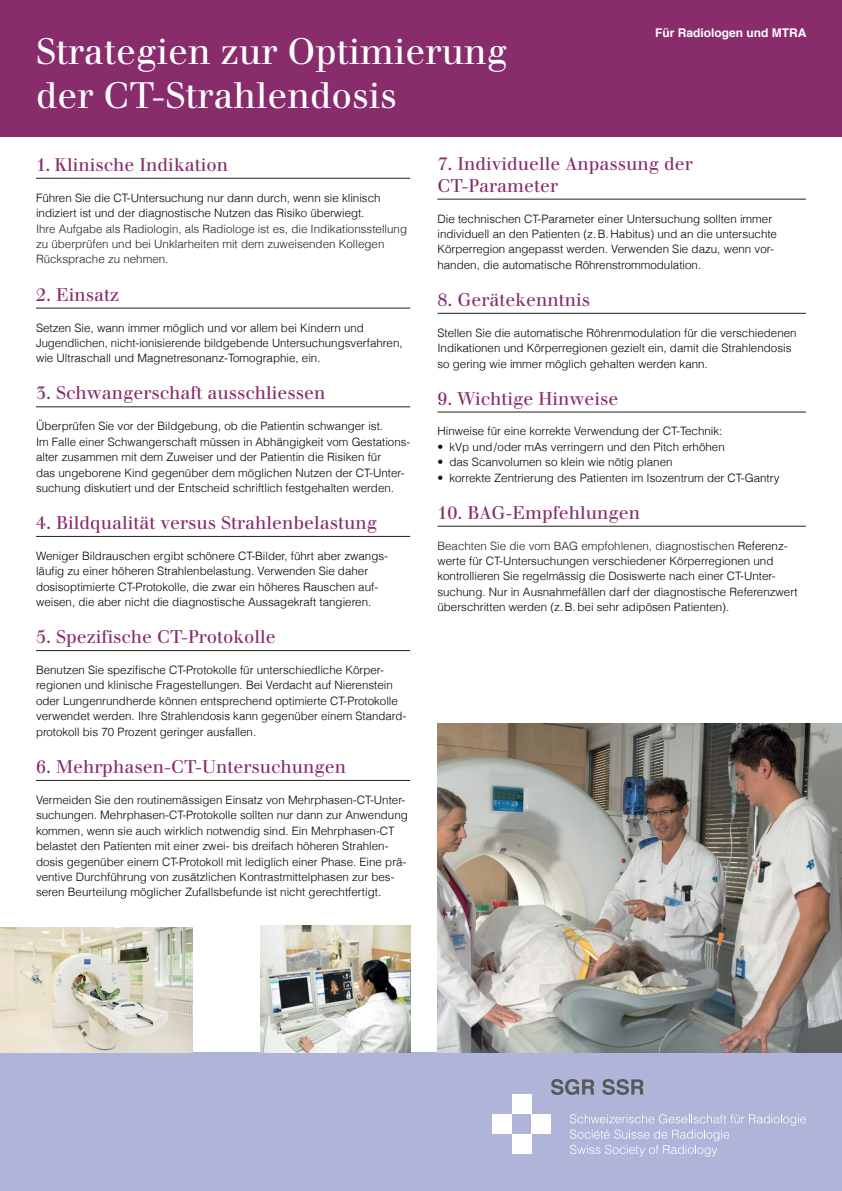
<style>
.page{position:relative;width:842px;height:1191px;background:#fff}
.page>*{position:absolute;margin:0;border:0;box-sizing:border-box;transform-origin:0 0}
.t1{font:36px/44px "Walbaum";color:#fff}
.t2{font:18px/21.6px "Walbaum";color:#882c6c}
.t3{font:700 12px "Helvetica";color:#fff}
.t4{font:300 11.6px/15.4px "Helvetica";color:#000}
.t5{font:300 11.6px/15.4px "Helvetica";color:#231f20}
.s1{color:#231f20}
</style>
<div class="page">
<div style="left:0;top:0;width:842px;height:136px;background:#882c6c"></div>
<div style="left:0;top:1052px;width:842px;height:139px;background:#b1b4d9"></div>
<img style="left:261px;top:926px;width:149px;height:126px">
<img style="left:0;top:927px;width:193px;height:125px">
<img style="left:437px;top:723px;width:405px;height:329px">
<svg style="left:551px;top:1079px;width:43px;height:16px"></svg>
<svg style="left:602px;top:1079px;width:42px;height:16px"></svg>
<div style="left:492px;top:1114px;width:20px;height:20px;background:#fff"></div>
<div style="left:512px;top:1134px;width:19px;height:20px;background:#fff"></div>
<div style="left:512px;top:1094px;width:19px;height:20px;background:#fff"></div>
<div style="left:531px;top:1114px;width:20px;height:20px;background:#fff"></div>
<svg style="left:570px;top:1114px;width:236px;height:42px"></svg>
<hr style="left:36px;top:178px;width:374px;height:1px;background:#231f20">
<hr style="left:36px;top:308px;width:374px;height:1px;background:#231f20">
<hr style="left:36px;top:407px;width:374px;height:1px;background:#231f20">
<hr style="left:36px;top:536px;width:374px;height:1px;background:#231f20">
<hr style="left:36px;top:650px;width:374px;height:1px;background:#231f20">
<hr style="left:36px;top:780px;width:374px;height:1px;background:#231f20">
<hr style="left:437px;top:199px;width:369px;height:1px;background:#231f20">
<hr style="left:437px;top:313px;width:369px;height:1px;background:#231f20">
<hr style="left:437px;top:412px;width:369px;height:1px;background:#231f20">
<hr style="left:437px;top:526px;width:369px;height:1px;background:#231f20">
<h1 class="t1" style="left:36px;top:29px;width:473px">Strategien zur Optimierung der CT-Strahlendosis</h1>
<p class="t3" style="left:655px;top:23px;width:153px">Für Radiologen und MTRA</p>
<h2 class="t2" style="left:36px;top:154px;width:193px">1. Klinische Indikation</h2>
<p class="t4" style="left:36px;top:189px;width:346px">Führen Sie die CT-Untersuchung nur dann durch, wenn sie klinisch indiziert ist und der diagnostische Nutzen das Risiko überwiegt.</p>
<p class="t5" style="left:36px;top:220px;width:373px">Ihre Aufgabe als Radiologin, als Radiologe ist es, die Indikationsstellung zu überprüfen und bei Unklarheiten mit dem zuweisenden Kollegen<br>Rücksprache zu nehmen.</p>
<h2 class="t2" style="left:36px;top:284px;width:85px">2. Einsatz</h2>
<p class="t4" style="left:36px;top:319px;width:368px">Setzen Sie, wann immer möglich und vor allem bei Kindern und<br>Jugendlichen, nicht-ionisierende bildgebende Untersuchungsverfahren, wie Ultraschall und Magnetresonanz-Tomographie, ein.</p>
<h2 class="t2" style="left:36px;top:382px;width:291px">3. Schwangerschaft ausschliessen</h2>
<p class="t4" style="left:36px;top:418px;width:375px">Überprüfen Sie vor der Bildgebung, ob die Patientin schwanger ist.<br>Im Falle einer Schwangerschaft müssen in Abhängigkeit vom Gestations&shy;alter zusammen mit dem Zuweiser und der Patientin die Risiken für<br>das ungeborene Kind gegenüber dem möglichen Nutzen der CT-Unter&shy;suchung diskutiert und der Entscheid schriftlich festgehalten werden.</p>
<h2 class="t2" style="left:36px;top:512px;width:343px">4. Bildqualität versus Strahlenbelastung</h2>
<p class="t4" style="left:36px;top:547px;width:353px">Weniger Bildrauschen ergibt schönere CT-Bilder, führt aber zwangs&shy;läufig zu einer höheren Strahlenbelastung. Verwenden Sie daher dosisoptimierte CT-Protokolle, die zwar ein höheres Rauschen auf&shy;weisen, die aber nicht die diagnostische Aussagekraft tangieren.</p>
<h2 class="t2" style="left:36px;top:626px;width:241px">5. Spezifische CT-Protokolle</h2>
<p class="t4" style="left:36px;top:661px;width:372px">Benutzen Sie spezifische CT-Protokolle für unterschiedliche Körper&shy;regionen und klinische Fragestellungen. Bei Verdacht auf Nierenstein oder Lungenrundherde können entsprechend optimierte CT-Protokolle verwendet werden. Ihre Strahlendosis kann gegenüber einem Standard&shy;protokoll bis 70 Prozent geringer ausfallen.</p>
<h2 class="t2" style="left:36px;top:756px;width:311px">6. Mehrphasen-CT-Untersuchungen</h2>
<p class="t4" style="left:36px;top:791px;width:373px">Vermeiden Sie den routinemässigen Einsatz von Mehrphasen-CT-Unter&shy;suchungen. Mehrphasen-CT-Protokolle sollten nur dann zur Anwendung kommen, wenn sie auch wirklich notwendig sind. Ein Mehrphasen-CT belastet den Patienten mit einer zwei- bis dreifach höheren Strahlen&shy;dosis gegenüber einem CT-Protokoll mit lediglich einer Phase. Eine prä&shy;ventive Durchführung von zusätzlichen Kontrastmittelphasen zur bes&shy;seren Beurteilung möglicher Zufallsbefunde ist nicht gerechtfertigt.</p>
<h2 class="t2" style="left:437px;top:153px;width:257px">7. Individuelle Anpassung der<br>CT-Parameter</h2>
<p class="t4" style="left:437px;top:210px;width:341px">Die technischen CT-Parameter einer Untersuchung sollten immer individuell an den Patienten (z.B. Habitus) und an die untersuchte Körperregion angepasst werden. Verwenden Sie dazu, wenn vor&shy;handen, die automatische Röhrenstrommodulation.</p>
<h2 class="t2" style="left:437px;top:289px;width:154px">8. Gerätekenntnis</h2>
<p class="t4" style="left:437px;top:324px;width:361px">Stellen Sie die automatische Röhrenmodulation für die verschiedenen<br>Indikationen und Körperregionen gezielt ein, damit die Strahlendosis so gering wie immer möglich gehalten werden kann.</p>
<h2 class="t2" style="left:437px;top:387px;width:183px">9. Wichtige Hinweise</h2>
<p class="t4" style="left:437px;top:423px;width:286px">Hinweise für eine korrekte Verwendung der CT-Technik:</p>
<p class="t4" style="left:437px;top:438px;width:289px">• kVp und/oder mAs verringern und den Pitch erhöhen</p>
<p class="t4" style="left:437px;top:454px;width:237px">• das Scanvolumen so klein wie nötig planen</p>
<p class="t4" style="left:437px;top:469px;width:344px">• korrekte Zentrierung des Patienten im Isozentrum der CT-Gantry</p>
<h2 class="t2" style="left:437px;top:502px;width:204px">10. BAG-Empfehlungen</h2>
<p class="t4" style="left:437px;top:537px;width:362px"><span class="s1">Beachten Sie die vom BAG empfohlenen, diagnostischen</span> Referenz&shy;werte für CT-Untersuchungen verschiedener Körperregionen und kontrollieren Sie regelmässig die Dosiswerte nach einer CT-Unter&shy;suchung. Nur in Ausnahmefällen darf der diagnostische Referenzwert überschritten werden (z.B. bei sehr adipösen Patienten).</p>
</div>
